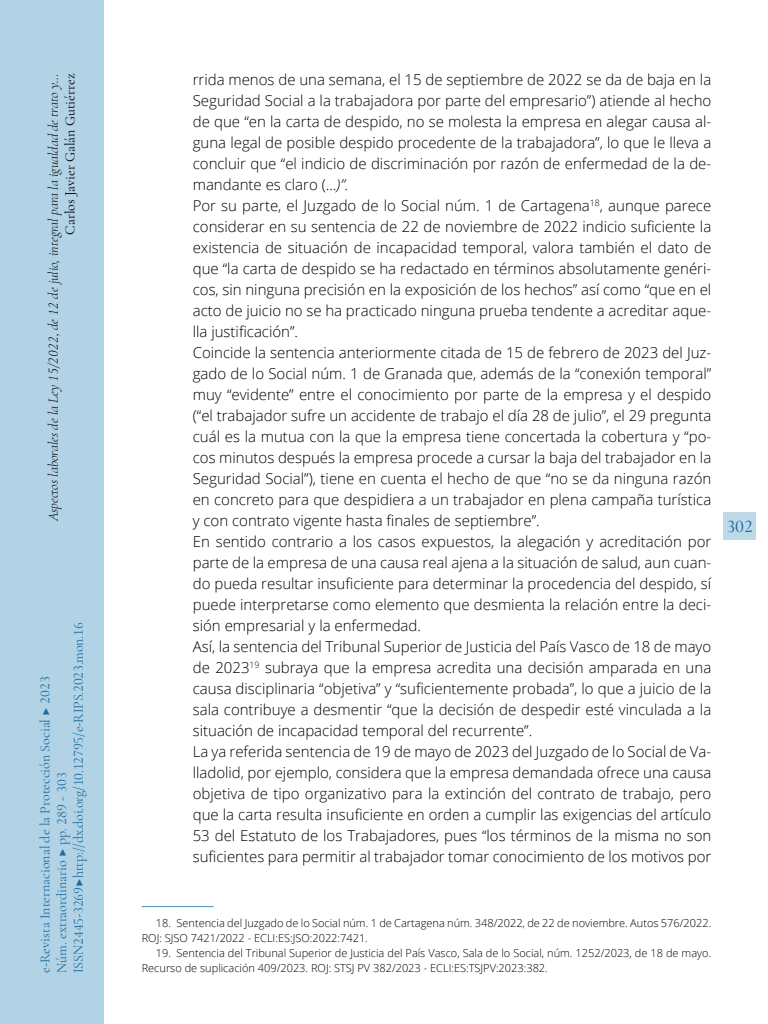
<style>
.page{position:relative;width:768px;height:1024px;background:#fff}
.page>*{position:absolute;margin:0;border:0;box-sizing:border-box;transform-origin:0 0}
.t1{font:500 18px "Cormorant Garamond";color:#1b6b9f}
._69_lista_1_sin{font:300 15px/21px "Open Sans";color:#000;text-align:justify}
.t2{font:14px/16.8px "Cormorant Garamond";color:#1b6b9f}
.t3{font:italic 300 14px "Cormorant Garamond";color:#000}
.t4{font:14px "Cormorant Garamond";color:#000}
.zz_notas{font:300 11px/15px "Open Sans";color:#000}
.s1{font-style:italic}
</style>
<div class="page">
<hr style="left:142px;top:906px;width:72px;height:1px;background:#4b94b9">
<div style="left:0;top:0;width:103px;height:1024px;background:#b1d3e5"></div>
<div style="left:724px;top:512px;width:32px;height:28px;background:#bedae8"></div>
<p class="t3" style="left:45px;top:521px;width:449px;rotate:-90deg">Aspectos laborales de la Ley 15/2022, de 12 de julio, integral para la igualdad de trato y…</p>
<p class="t4" style="left:62px;top:235px;width:163px;rotate:-90deg">Carlos Javier Galán Gutiérrez</p>
<p class="t2" style="left:36px;top:973px;width:352px;rotate:-90deg">e-Revista Internacional de la Protección Social ▶ 2023<br>Núm. extraordinario ▶ pp. 289 - 303<br>ISSN 2445-3269 ▶ http://dx.doi.org/10.12795/e-RIPS.2023.mon.16</p>
<p class="_69_lista_1_sin" style="left:193px;top:69px;width:520px">rrida menos de una semana, el 15 de septiembre de 2022 se da de baja en la Seguridad Social a la trabajadora por parte del empresario”) atiende al hecho de que “en la carta de despido, no se molesta la empresa en alegar causa al&shy;guna legal de posible despido procedente de la trabajadora”, lo que le lleva a concluir que “el indicio de discriminación por razón de enfermedad de la de&shy;mandante es claro (…<span class="s1">)”.</span></p>
<p class="_69_lista_1_sin" style="left:193px;top:195px;width:520px">Por su parte, el Juzgado de lo Social núm. 1 de Cartagena<sup>18</sup>, aunque parece considerar en su sentencia de 22 de noviembre de 2022 indicio suficiente la existencia de situación de incapacidad temporal, valora también el dato de que “la carta de despido se ha redactado en términos absolutamente genéri&shy;cos, sin ninguna precisión en la exposición de los hechos” así como “que en el acto de juicio no se ha practicado ninguna prueba tendente a acreditar aque&shy;lla justificación”.</p>
<p class="_69_lista_1_sin" style="left:193px;top:342px;width:520px">Coincide la sentencia anteriormente citada de 15 de febrero de 2023 del Juz&shy;gado de lo Social núm. 1 de Granada que, además de la “conexión temporal” muy “evidente” entre el conocimiento por parte de la empresa y el despido (“el trabajador sufre un accidente de trabajo el día 28 de julio”, el 29 pregunta cuál es la mutua con la que la empresa tiene concertada la cobertura y “po&shy;cos minutos después la empresa procede a cursar la baja del trabajador en la Seguridad Social”), tiene en cuenta el hecho de que “no se da ninguna razón en concreto para que despidiera a un trabajador en plena campaña turística y con contrato vigente hasta finales de septiembre”.</p>
<p class="_69_lista_1_sin" style="left:193px;top:531px;width:520px">En sentido contrario a los casos expuestos, la alegación y acreditación por parte de la empresa de una causa real ajena a la situación de salud, aun cuan&shy;do pueda resultar insuficiente para determinar la procedencia del despido, sí puede interpretarse como elemento que desmienta la relación entre la deci&shy;sión empresarial y la enfermedad.</p>
<p class="_69_lista_1_sin" style="left:193px;top:636px;width:520px">Así, la sentencia del Tribunal Superior de Justicia del País Vasco de 18 de mayo de 2023<sup>19</sup> subraya que la empresa acredita una decisión amparada en una causa disciplinaria “objetiva” y “suficientemente probada”, lo que a juicio de la sala contribuye a desmentir “que la decisión de despedir esté vinculada a la situación de incapacidad temporal del recurrente”.</p>
<p class="_69_lista_1_sin" style="left:193px;top:741px;width:520px">La ya referida sentencia de 19 de mayo de 2023 del Juzgado de lo Social de Va&shy;lladolid, por ejemplo, considera que la empresa demandada ofrece una causa objetiva de tipo organizativo para la extinción del contrato de trabajo, pero que la carta resulta insuficiente en orden a cumplir las exigencias del artículo 53 del Estatuto de los Trabajadores, pues “los términos de la misma no son suficientes para permitir al trabajador tomar conocimiento de los motivos por</p>
<p class="t1" style="left:726px;top:515px;width:28px">302</p>
<p class="zz_notas" style="left:142px;top:915px;width:571px;text-indent:14px">18. Sentencia del Juzgado de lo Social núm. 1 de Cartagena núm. 348/2022, de 22 de noviembre. Autos 576/2022.<br>ROJ: SJSO 7421/2022 - ECLI:ES:JSO:2022:7421.</p>
<p class="zz_notas" style="left:156px;top:945px;width:557px">19. Sentencia del Tribunal Superior de Justicia del País Vasco, Sala de lo Social, núm. 1252/2023, de 18 de mayo.</p>
<p class="zz_notas" style="left:142px;top:960px;width:408px">Recurso de suplicación 409/2023. ROJ: STSJ PV 382/2023 - ECLI:ES:TSJPV:2023:382.</p>
</div>
